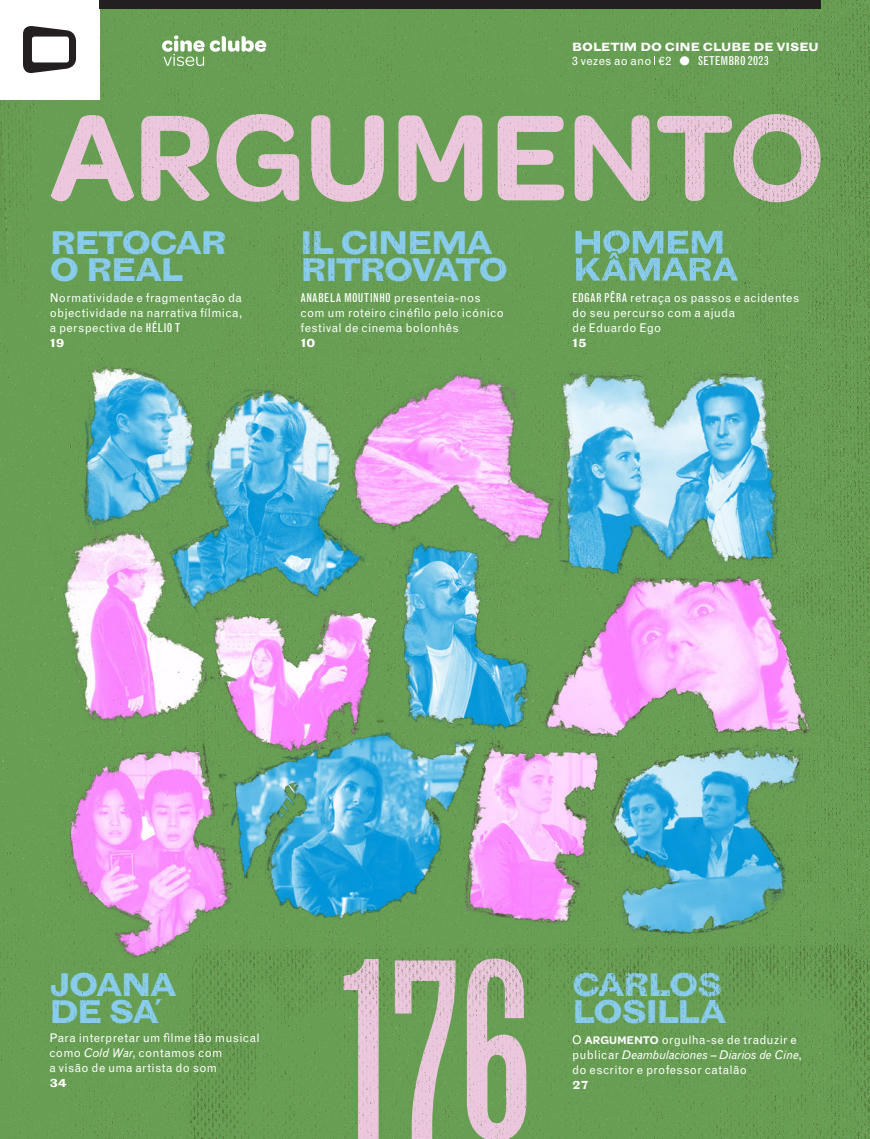
<style>
.page{position:relative;width:870px;height:1139px;background:#fff}
.page>*{position:absolute;margin:0;border:0;box-sizing:border-box;transform-origin:0 0}
.t1{font:700 expanded 33px "Grotesque";letter-spacing:-.055em;color:#88cdee}
.t2{font:12px/15.1px "Grotesque";letter-spacing:.025em;color:#fff}
.t3{font:700 expanded 12px "Grotesque";letter-spacing:-.005em;color:#fff}
.t4{font:12px "Grotesque";letter-spacing:.005em;color:#fff}
.s1{font-stretch:condensed}
.s2{font-family:"Grotesque MT Std"}
.s3{font-family:"P Ming Li U";font-size:10.5px}
.s4{font-style:italic}
.s5{font-family:"Omnes";font-weight:600}
</style>
<div class="page">
<img style="left:0;top:0;width:870px;height:1138px">
<svg style="left:162px;top:35px;width:104px;height:31px"></svg>
<div style="left:0;top:0;width:99px;height:99px;background:#fff"></div>
<svg style="left:23px;top:26px;width:53px;height:47px"></svg>
<div style="left:99px;top:0;width:721px;height:8px;background:#231f20"></div>
<img style="left:48px;top:348px;width:772px;height:617px">
<p class="t1" style="left:49px;top:222px;width:179px">RETOCAR</p>
<p class="t1" style="left:49px;top:249px;width:135px">O REAL</p>
<p class="t2" style="left:50px;top:290px;width:194px;text-align:justify">Normatividade e fragmentação da objectividade na narrativa fílmica, a perspectiva de <span class="s1">HÉLIO T</span></p>
<p class="t3" style="left:50px;top:336px;width:16px">19</p>
<p class="t1" style="left:300px;top:222px;width:194px">IL CINEMA</p>
<p class="t1" style="left:300px;top:249px;width:210px">RITROVATO</p>
<p class="t2" style="left:300px;top:290px;width:205px"><span class="s1">ANABELA MOUTINHO</span> presenteia-nos com um roteiro cinéfilo pelo icónico festival de cinema bolonhês</p>
<p class="t3" style="left:300px;top:336px;width:16px">10</p>
<p class="t3" style="left:572px;top:39px;width:248px">BOLETIM DO CINE CLUBE DE VISEU</p>
<p class="t4" style="left:572px;top:54px;width:198px">3 vezes ao ano <span class="s2">€</span>2 <span class="s3">●</span> <span class="s1">SETEMBRO 2023</span></p>
<p class="t2" style="left:572px;top:290px;width:228px"><span class="s1">EDGAR PÊRA</span> retraça os passos e acidentes</p>
<p class="t2" style="left:572px;top:305px;width:164px">do seu percurso com a ajuda</p>
<p class="t2" style="left:572px;top:320px;width:90px">de Eduardo Ego</p>
<p class="t3" style="left:572px;top:336px;width:16px">15</p>
<p class="t1" style="left:49px;top:965px;width:129px">JOANA</p>
<p class="t1" style="left:49px;top:992px;width:115px">DE SA´</p>
<p class="t2" style="left:49px;top:1030px;width:212px">Para interpretar um filme tão musical como <span class="s4">Cold War</span>, contamos com</p>
<p class="t2" style="left:49px;top:1060px;width:169px">a visão de uma artista do som</p>
<p class="t3" style="left:49px;top:1075px;width:19px">34</p>
<p class="t1" style="left:572px;top:965px;width:152px">CARLOS</p>
<p class="t1" style="left:572px;top:992px;width:156px">LOSILLA</p>
<p class="t2" style="left:572px;top:1032px;width:231px">O <span class="s5">ARGUMENTO</span> orgulha-se de traduzir e publicar <span class="s4">Deambulaciones – Diarios de Cine</span>,</p>
<p class="t2" style="left:572px;top:1062px;width:176px">do escritor e professor catalão</p>
<p class="t3" style="left:572px;top:1078px;width:18px">27</p>
</div>
